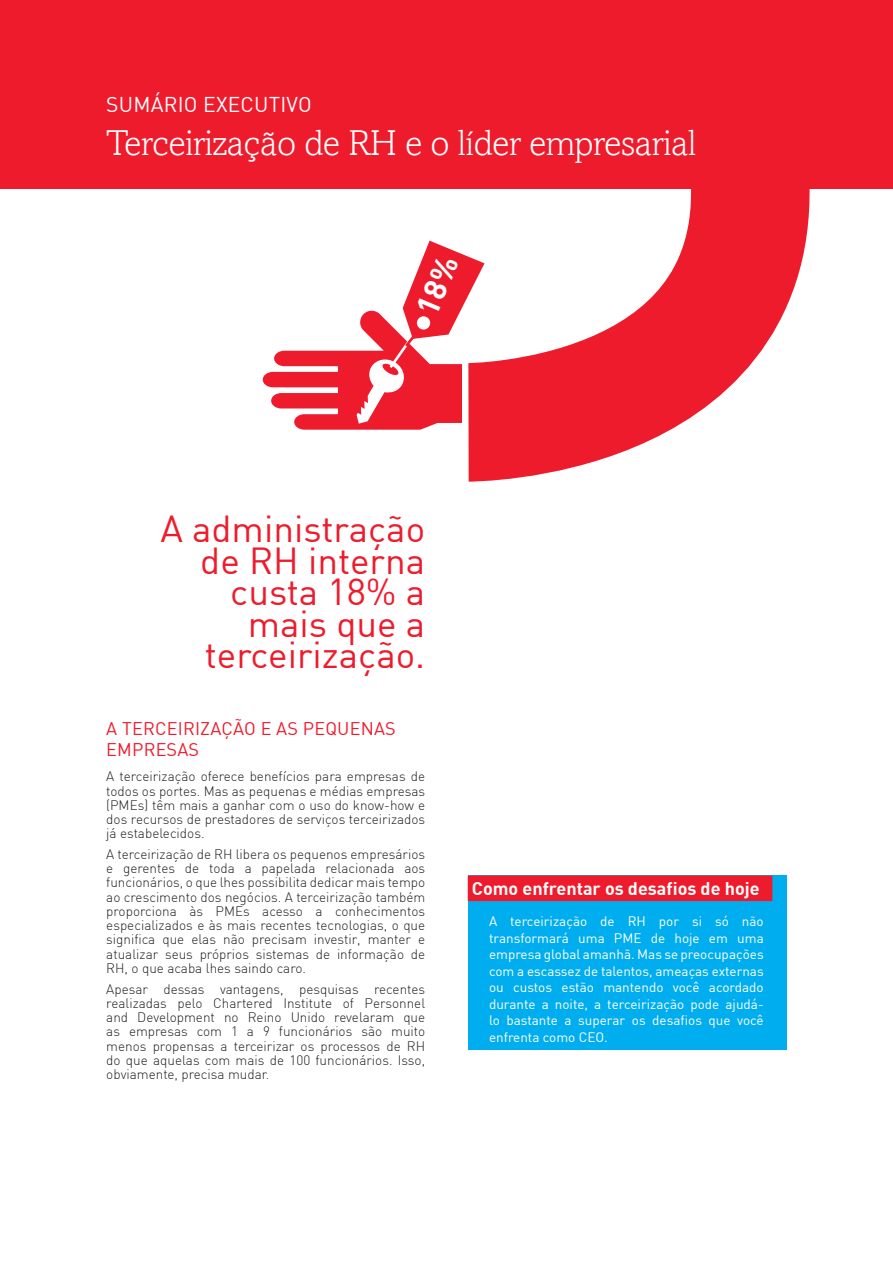
<style>
.page{position:relative;width:893px;height:1263px;background:#fff}
.page>*{position:absolute;margin:0;border:0;box-sizing:border-box;transform-origin:0 0}
.brood{font:36.9px/31.5px "DIN";color:#ee1b2c;text-align:right}
.boventitel_cover{font:300 36px "Amasis";letter-spacing:-.01em;color:#fff}
.titels{font:21px "DIN";letter-spacing:.01em;color:#fff}
.tussentitels{font:18px/21px "DIN";letter-spacing:.01em;color:#ee1b2c}
.stream{font:700 18px "DIN";color:#fff}
.brood-2{font:300 13.5px/14.2px "DIN";color:#231f20;text-align:justify}
.conclussion{font:13.5px/16.5px "DIN";color:#fff;text-align:justify}
</style>
<div class="page">
<svg style="left:429px;top:189px;width:381px;height:293px"></svg>
<div style="left:0;top:0;width:893px;height:189px;background:#ee1b2c"></div>
<div style="left:468px;top:875px;width:319px;height:175px;background:#00aeef"></div>
<div style="left:468px;top:875px;width:304px;height:26px;background:#ee1b2c"></div>
<svg style="left:263px;top:241px;width:221px;height:189px"></svg>
<p class="titels" style="left:106px;top:91px;width:207px">SUMÁRIO EXECUTIVO</p>
<p class="boventitel_cover" style="left:106px;top:122px;width:592px">Terceirização de RH e o líder empresarial</p>
<p class="brood" style="left:160px;top:513px;width:266px">A administração de RH interna custa 18% a mais que a terceirização.</p>
<p class="tussentitels" style="left:106px;top:718px;width:291px">A TERCEIRIZAÇÃO E AS PEQUENAS<br>EMPRESAS</p>
<p class="brood-2" style="left:106px;top:769px;width:320px">A terceirização oferece benefícios para empresas de todos os portes. Mas as pequenas e médias empresas (PMEs) têm mais a ganhar com o uso do know-how e dos recursos de prestadores de serviços terceirizados já estabelecidos.</p>
<p class="brood-2" style="left:106px;top:847px;width:320px">A terceirização de RH libera os pequenos empresários e gerentes de toda a papelada relacionada aos funcionários, o que lhes possibilita dedicar mais tempo ao crescimento dos negócios. A terceirização também proporciona às PMEs acesso a conhecimentos especializados e às mais recentes tecnologias, o que significa que elas não precisam investir, manter e atualizar seus próprios sistemas de informação de RH, o que acaba lhes saindo caro.</p>
<p class="brood-2" style="left:106px;top:981px;width:320px">Apesar dessas vantagens, pesquisas recentes realizadas pelo Chartered Institute of Personnel and Development no Reino Unido revelaram que as empresas com 1 a 9 funcionários são muito menos propensas a terceirizar os processos de RH do que aquelas com mais de 100 funcionários. Isso, obviamente, precisa mudar.</p>
<p class="stream" style="left:472px;top:876px;width:289px">Como enfrentar os desafios de hoje</p>
<p class="conclussion" style="left:489px;top:913px;width:276px">A terceirização de RH por si só não transformará uma PME de hoje em uma empresa global amanhã. Mas se preocupações com a escassez de talentos, ameaças externas ou custos estão mantendo você acordado durante a noite, a terceirização pode ajudá&shy;lo bastante a superar os desafios que você enfrenta como CEO.</p>
</div>
